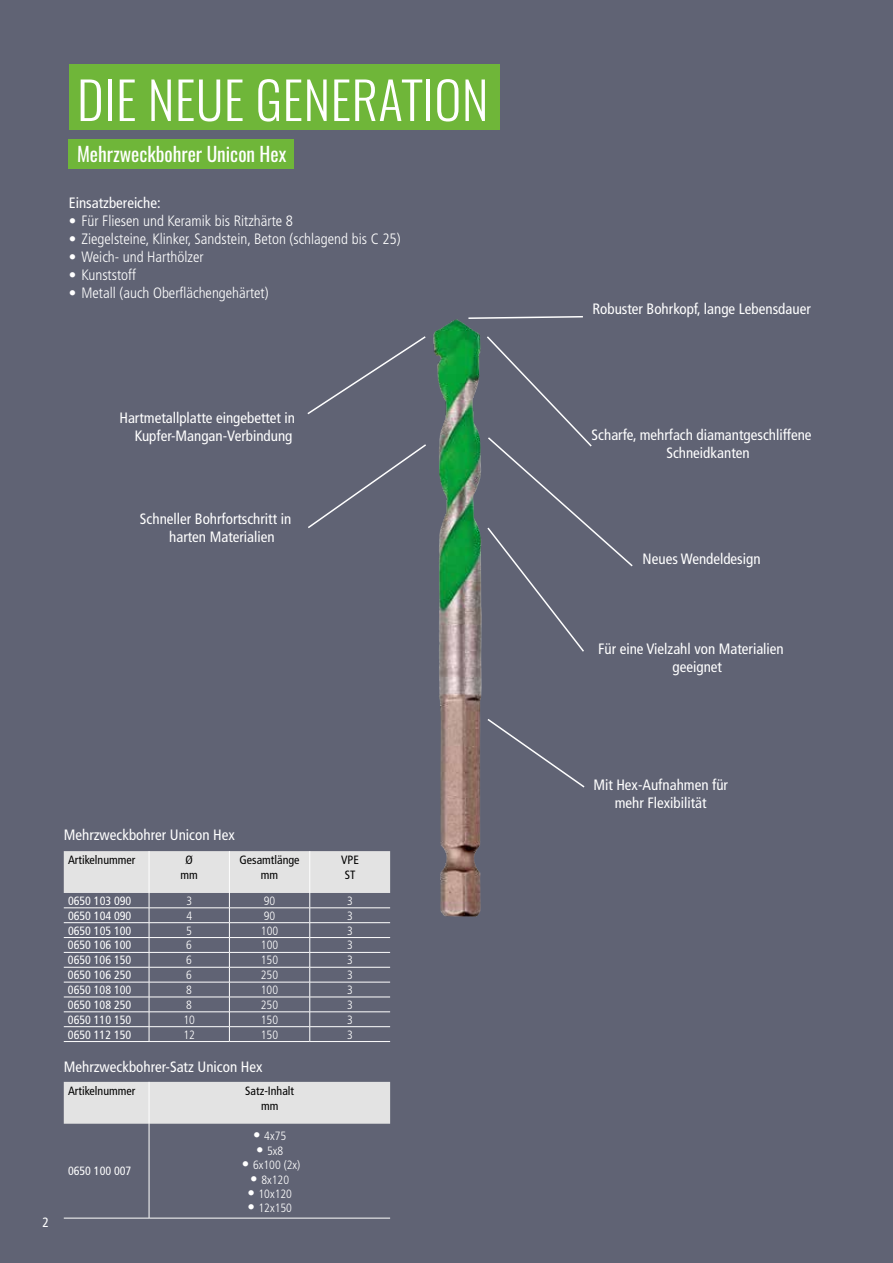
<style>
.page{position:relative;width:893px;height:1263px;background:#606374}
.page>*{position:absolute;margin:0;border:0;box-sizing:border-box;transform-origin:0 0}
.t1{font:300 51.3px "Oswald";letter-spacing:.01em;color:#fff}
.t2{font:19.5px "Oswald";color:#fff}
.t3{font:condensed 15px/18px "Frutiger LT Pro";color:#fff}
.t4{font:300 condensed 15px "Frutiger LT Pro";color:#fff}
.t5{font:condensed 13.5px "Frutiger LT Pro";color:#fff}
.t6{font:condensed 12px "Frutiger LT Pro";color:#fff}
.t7{font:300 condensed 12px "Frutiger LT Pro";color:#fff}
.t8{font:condensed 12px/14.4px "Frutiger LT Pro";color:#000;text-align:center}
.s1{font-size:15px}
</style>
<div class="page">
<div style="left:64px;top:1082px;width:326px;height:42px;background:#e3e3e3"></div>
<hr style="left:149px;top:1082px;width:1px;height:42px;background:#fff">
<hr style="left:149px;top:1124px;width:1px;height:94px;background:#fff">
<hr style="left:64px;top:1218px;width:85px;height:1px;background:#fff">
<hr style="left:149px;top:1218px;width:241px;height:1px;background:#fff">
<div style="left:69px;top:64px;width:431px;height:66px;background:#6fb639"></div>
<div style="left:69px;top:139px;width:225px;height:29px;background:#6fb639"></div>
<svg style="left:468px;top:316px;width:115px;height:3px"></svg>
<svg style="left:487px;top:336px;width:146px;height:316px"></svg>
<svg style="left:487px;top:719px;width:98px;height:69px"></svg>
<svg style="left:308px;top:444px;width:118px;height:84px"></svg>
<svg style="left:307px;top:336px;width:119px;height:79px"></svg>
<img style="left:433px;top:319px;width:49px;height:598px">
<hr style="left:64px;top:1041px;width:85px;height:1px;background:#fff">
<hr style="left:149px;top:1041px;width:80px;height:1px;background:#fff">
<hr style="left:229px;top:1041px;width:81px;height:1px;background:#fff">
<hr style="left:310px;top:1041px;width:80px;height:1px;background:#fff">
<svg style="left:64px;top:851px;width:326px;height:190px"></svg>
<h1 class="t1" style="left:77px;top:55px;width:413px">DIE NEUE GENERATION</h1>
<h2 class="t2" style="left:77px;top:137px;width:211px">Mehrzweckbohrer Unicon Hex</h2>
<p class="t3" style="left:69px;top:194px;width:93px">Einsatzbereiche:</p>
<p class="t4" style="left:69px;top:212px;width:226px">• Für Fliesen und Keramik bis Ritzhärte 8</p>
<p class="t4" style="left:69px;top:230px;width:333px">• Ziegelsteine, Klinker, Sandstein, Beton (schlagend bis C 25)</p>
<p class="t4" style="left:69px;top:248px;width:136px">• Weich- und Harthölzer</p>
<p class="t4" style="left:69px;top:266px;width:69px">• Kunststoff</p>
<p class="t4" style="left:69px;top:284px;width:201px">• Metall (auch Oberflächengehärtet)</p>
<p class="t3" style="left:119px;top:409px;width:177px;text-align:right">Hartmetallplatte eingebettet in<br>Kupfer-Mangan-Verbindung</p>
<p class="t3" style="left:169px;top:510px;width:124px;text-indent:-29px">Schneller Bohrfortschritt in harten Materialien</p>
<p class="t5" style="left:43px;top:1214px;width:8px">2</p>
<p class="t3" style="left:64px;top:826px;width:173px">Mehrzweckbohrer Unicon Hex</p>
<p class="t8" style="left:68px;top:853px;width:69px">Artikelnummer</p>
<p class="t8" style="left:181px;top:853px;width:19px">Ø mm</p>
<p class="t8" style="left:240px;top:853px;width:61px">Gesamtlänge mm</p>
<p class="t8" style="left:341px;top:853px;width:19px;text-align:left">VPE<br>ST</p>
<p class="t6" style="left:68px;top:894px;width:65px">0650 103 090</p>
<p class="t7" style="left:186px;top:894px;width:7px">3</p>
<p class="t7" style="left:264px;top:894px;width:13px">90</p>
<p class="t7" style="left:347px;top:894px;width:7px">3</p>
<p class="t6" style="left:68px;top:908px;width:65px">0650 104 090</p>
<p class="t7" style="left:186px;top:909px;width:7px">4</p>
<p class="t7" style="left:264px;top:909px;width:13px">90</p>
<p class="t7" style="left:347px;top:909px;width:7px">3</p>
<p class="t6" style="left:68px;top:923px;width:65px">0650 105 100</p>
<p class="t7" style="left:186px;top:923px;width:7px">5</p>
<p class="t7" style="left:261px;top:923px;width:19px">100</p>
<p class="t7" style="left:347px;top:923px;width:7px">3</p>
<p class="t6" style="left:68px;top:938px;width:65px">0650 106 100</p>
<p class="t7" style="left:186px;top:938px;width:7px">6</p>
<p class="t7" style="left:261px;top:938px;width:19px">100</p>
<p class="t7" style="left:347px;top:938px;width:7px">3</p>
<p class="t6" style="left:68px;top:953px;width:65px">0650 106 150</p>
<p class="t7" style="left:186px;top:953px;width:7px">6</p>
<p class="t7" style="left:261px;top:953px;width:19px">150</p>
<p class="t7" style="left:347px;top:953px;width:7px">3</p>
<p class="t6" style="left:68px;top:968px;width:65px">0650 106 250</p>
<p class="t7" style="left:186px;top:968px;width:7px">6</p>
<p class="t7" style="left:261px;top:968px;width:19px">250</p>
<p class="t7" style="left:347px;top:968px;width:7px">3</p>
<p class="t6" style="left:68px;top:983px;width:65px">0650 108 100</p>
<p class="t7" style="left:186px;top:983px;width:7px">8</p>
<p class="t7" style="left:261px;top:983px;width:19px">100</p>
<p class="t7" style="left:347px;top:983px;width:7px">3</p>
<p class="t6" style="left:68px;top:998px;width:65px">0650 108 250</p>
<p class="t7" style="left:186px;top:998px;width:7px">8</p>
<p class="t7" style="left:261px;top:998px;width:19px">250</p>
<p class="t7" style="left:347px;top:998px;width:7px">3</p>
<p class="t6" style="left:68px;top:1012px;width:65px">0650 110 150</p>
<p class="t7" style="left:183px;top:1013px;width:13px">10</p>
<p class="t7" style="left:261px;top:1013px;width:19px">150</p>
<p class="t7" style="left:347px;top:1013px;width:7px">3</p>
<p class="t6" style="left:68px;top:1027px;width:65px">0650 112 150</p>
<p class="t7" style="left:183px;top:1027px;width:13px">12</p>
<p class="t7" style="left:261px;top:1027px;width:19px">150</p>
<p class="t7" style="left:347px;top:1027px;width:7px">3</p>
<p class="t3" style="left:64px;top:1058px;width:200px">Mehrzweckbohrer-Satz Unicon Hex</p>
<p class="t8" style="left:68px;top:1084px;width:69px">Artikelnummer</p>
<p class="t8" style="left:245px;top:1084px;width:50px">Satz-Inhalt mm</p>
<p class="t6" style="left:68px;top:1164px;width:65px">0650 100 007</p>
<p class="t7" style="left:253px;top:1129px;width:35px"><span class="s1">•</span> 4x75</p>
<p class="t7" style="left:256px;top:1144px;width:29px"><span class="s1">•</span> 5x8</p>
<p class="t7" style="left:242px;top:1158px;width:60px"><span class="s1">•</span> 6x100 (2x)</p>
<p class="t7" style="left:250px;top:1172px;width:40px"><span class="s1">•</span> 8x120</p>
<p class="t7" style="left:247px;top:1187px;width:46px"><span class="s1">•</span> 10x120</p>
<p class="t7" style="left:247px;top:1201px;width:46px"><span class="s1">•</span> 12x150</p>
<p class="t3" style="left:592px;top:299px;width:220px">Robuster Bohrkopf, lange Lebensdauer</p>
<p class="t3" style="left:666px;top:425px;width:147px;text-indent:-75px">Scharfe, mehrfach diamantgeschliffene<br>Schneidkanten</p>
<p class="t3" style="left:643px;top:550px;width:120px">Neues Wendeldesign</p>
<p class="t3" style="left:673px;top:640px;width:113px;text-indent:-75px">Für eine Vielzahl von Materialien geeignet</p>
<p class="t3" style="left:593px;top:776px;width:136px;text-align:center">Mit Hex-Aufnahmen für mehr Flexibilität</p>
</div>
